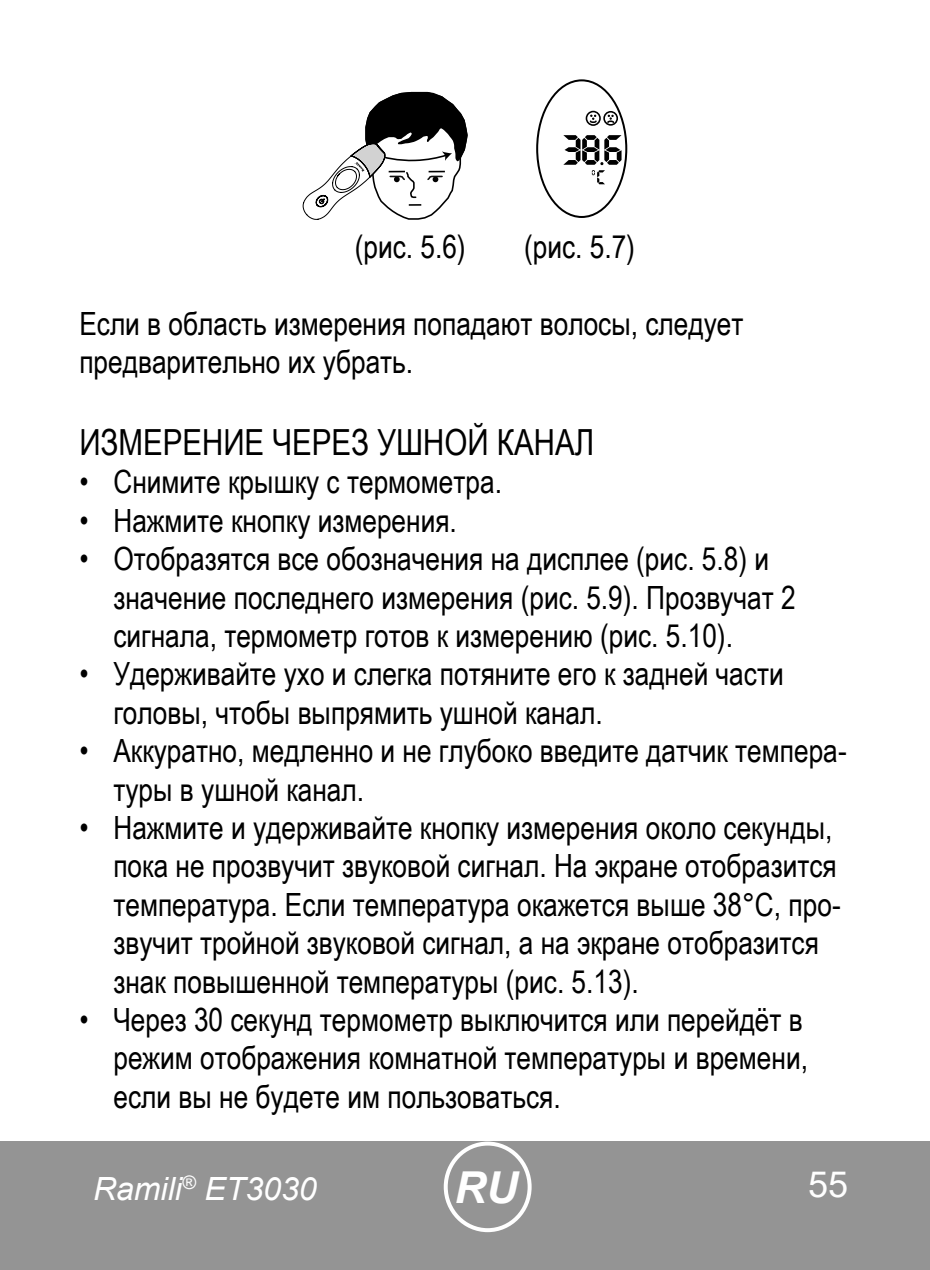
<style>
.page{position:relative;width:930px;height:1270px;background:#fff}
.page>*{position:absolute;margin:0;border:0;box-sizing:border-box;transform-origin:0 0}
.t1{font:italic 700 44px "Arial";color:#fff}
.t2{font:36px "Arial Narrow";color:#000}
.t3{font:36px "Arial";color:#fff}
.t4{font:32px/38.4px "Arial Narrow";color:#000}
.t5{font:italic 32px "Arial";color:#fff}
</style>
<div class="page">
<div style="left:0;top:1142px;width:930px;height:128px;background:#949494"></div>
<div style="left:444px;top:1142px;width:87px;height:90px;border:4px solid #fff;border-radius:50%"></div>
<svg style="left:302px;top:91px;width:166px;height:129px"></svg>
<svg style="left:536px;top:79px;width:91px;height:139px"></svg>
<p class="t4" style="left:355px;top:227px;width:112px">(рис. 5.6)</p>
<p class="t4" style="left:524px;top:227px;width:112px">(рис. 5.7)</p>
<p class="t4" style="left:79px;top:303px;width:666px">Если в область измерения попадают волосы, следует предварительно их убрать.</p>
<p class="t2" style="left:79px;top:416px;width:516px">ИЗМЕРЕНИЕ ЧЕРЕЗ УШНОЙ КАНАЛ</p>
<p class="t4" style="left:79px;top:462px;width:424px">• Снимите крышку с термометра.</p>
<p class="t4" style="left:79px;top:500px;width:379px">• Нажмите кнопку измерения.</p>
<p class="t4" style="left:113px;top:539px;width:684px;text-indent:-34px">• Отобразятся все обозначения на дисплее (рис. 5.8) и значение последнего измерения (рис. 5.9). Прозвучат 2 сигнала, термометр готов к измерению (рис. 5.10).</p>
<p class="t4" style="left:113px;top:654px;width:672px;text-indent:-34px">• Удерживайте ухо и слегка потяните его к задней части головы, чтобы выпрямить ушной канал.</p>
<p class="t4" style="left:113px;top:731px;width:735px;text-indent:-34px">• Аккуратно, медленно и не глубоко введите датчик темпера&shy;туры в ушной канал.</p>
<p class="t4" style="left:113px;top:807px;width:729px;text-indent:-34px">• Нажмите и удерживайте кнопку измерения около секунды, пока не прозвучит звуковой сигнал. На экране отобразится температура. Если температура окажется выше 38°C, про&shy;звучит тройной звуковой сигнал, а на экране отобразится знак повышенной температуры (рис. 5.13).</p>
<p class="t4" style="left:113px;top:999px;width:696px;text-indent:-34px">• Через 30 секунд термометр выключится или перейдёт в режим отображения комнатной температуры и времени, если вы не будете им пользоваться.</p>
<p class="t5" style="left:93px;top:1168px;width:225px">Ramili<sup>®</sup> ET3030</p>
<h1 class="t1" style="left:454px;top:1158px;width:65px">RU</h1>
<p class="t3" style="left:808px;top:1159px;width:42px">55</p>
</div>
